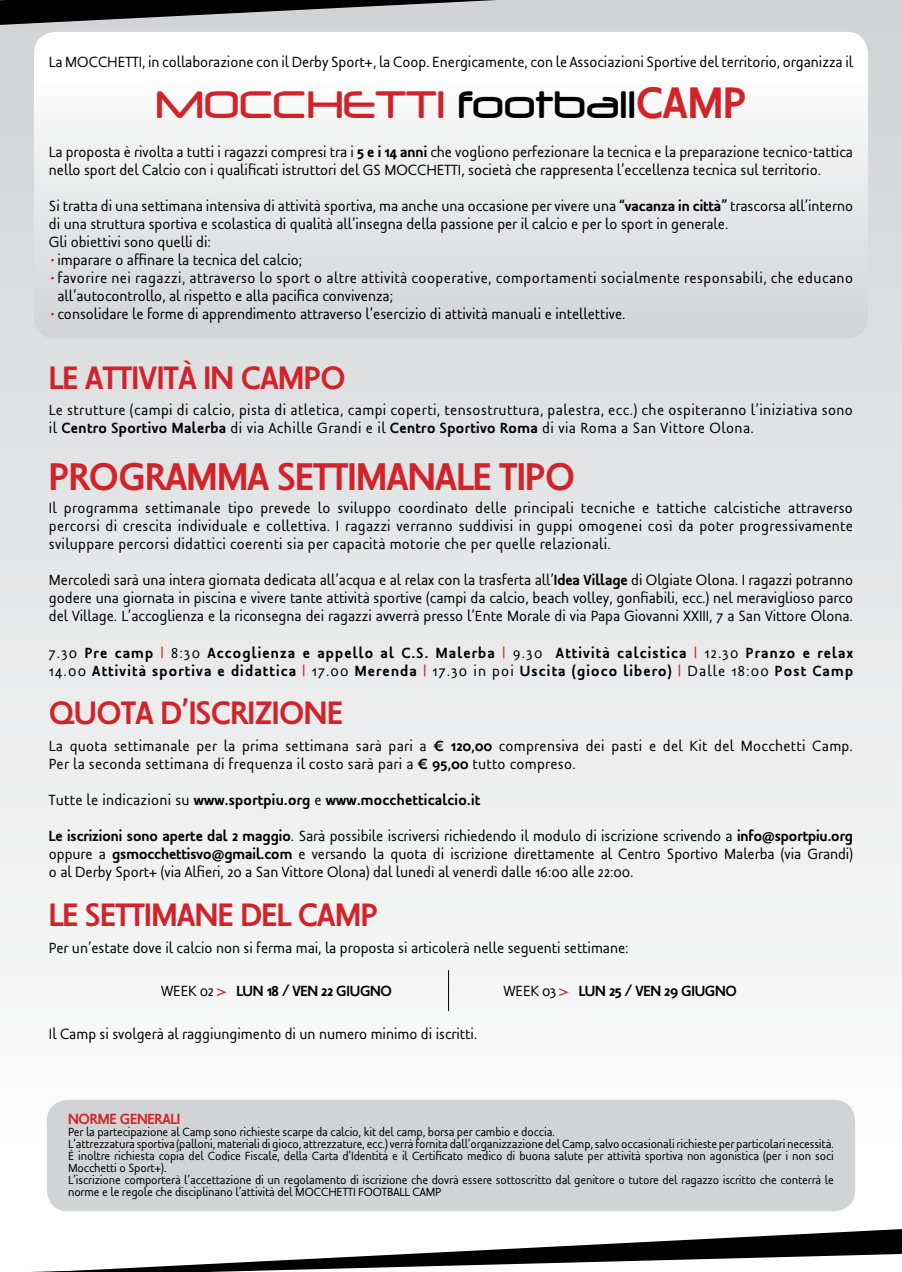
<style>
.page{position:relative;width:902px;height:1272px;background:#fff}
.page>*{position:absolute;margin:0;border:0;box-sizing:border-box;transform-origin:0 0}
.t1{font:45px "Neuropol";color:#d2232a}
.t2{font:700 39.3px "Legal LT Std";letter-spacing:-.015em;color:#d2232a}
.t3{font:700 33px "Legal LT Std";letter-spacing:-.015em;color:#d2232a}
.t4{font:15px/18px "Legal LT Std";color:#000;text-align:justify}
.t5{font:15px/18px "Legal LT Std";letter-spacing:.03em;color:#000}
.t6{font:700 15px/18px "Legal LT Std";letter-spacing:.08em;color:#000}
.t7{font:15px/18px "Legal LT Std";letter-spacing:.02em;color:#000}
.t8{font:700 15px "Legal LT Std";letter-spacing:.02em;color:#000}
.t9{font:700 15px "Legal LT Std";letter-spacing:-.015em;color:#000}
.t10{font:700 15px "Legal LT Std";color:#d2232a}
.t11{font:12px/12px "Legal LT Std";letter-spacing:-.01em;color:#000}
.s1{color:#000}
.s2{font-family:"Legal LT Std";font-weight:700}
.s3{font-weight:700}
.s4{color:#d2232a}
.s5{font-weight:400}
.s6{font-weight:400;color:#d2232a}
</style>
<div class="page">
<div style="left:0;top:0;width:901px;height:1271px;background:linear-gradient(to bottom,#d1d2d4,#fff)"></div>
<svg style="left:34px;top:48px;width:833px;height:290px"></svg>
<div style="left:47px;top:1099px;width:808px;height:112px;background:#d1d3d4;border-radius:21px"></div>
<hr style="left:448px;top:970px;width:1px;height:40px;background:#000">
<svg style="left:0;top:0;width:897px;height:48px"></svg>
<svg style="left:0;top:1206px;width:901px;height:65px"></svg>
<p class="t4" style="left:49px;top:53px;width:805px">La MOCCHETTI, in collaborazione con il Derby Sport+, la Coop. Energicamente, con le Associazioni Sportive del territorio, organizza il</p>
<h1 class="t1" style="left:155px;top:81px;width:588px">MOCCHETTI <span class="s1">football</span><span class="s2">CAMP</span></h1>
<p class="t4" style="left:49px;top:143px;width:805px">La proposta è rivolta a tutti i ragazzi compresi tra i <span class="s3">5 e i 14 anni</span> che vogliono perfezionare la tecnica e la preparazione tecnico-tattica nello sport del Calcio con i qualificati istruttori del GS MOCCHETTI, società che rappresenta l’eccellenza tecnica sul territorio.</p>
<p class="t4" style="left:49px;top:197px;width:805px;text-align:left">Si tratta di una settimana intensiva di attività sportiva, ma anche una occasione per vivere una <span class="s3">“vacanza in città”</span> trascorsa all’interno di una struttura sportiva e scolastica di qualità all’insegna della passione per il calcio e per lo sport in generale.<br>Gli obiettivi sono quelli di:</p>
<p class="t4" style="left:50px;top:251px;width:254px"><span class="s4">•</span>imparare o affinare la tecnica del calcio;</p>
<p class="t5" style="left:57px;top:269px;width:797px;text-indent:-7px"><span class="s4">•</span>favorire nei ragazzi, attraverso lo sport o altre attività cooperative, comportamenti socialmente responsabili, che educano all’autocontrollo, al rispetto e alla pacifica convivenza;</p>
<p class="t4" style="left:50px;top:305px;width:577px"><span class="s4">•</span> consolidare le forme di apprendimento attraverso l’esercizio di attività manuali e intellettive.</p>
<h3 class="t3" style="left:49px;top:359px;width:298px">LE ATTIVITà in campo</h3>
<p class="t5" style="left:49px;top:401px;width:805px">Le strutture (campi di calcio, pista di atletica, campi coperti, tensostruttura, palestra, ecc.) che ospiteranno l’iniziativa sono il <span class="s3">Centro Sportivo Malerba</span> di via Achille Grandi e il <span class="s3">Centro Sportivo Roma</span> di via Roma a San Vittore Olona.</p>
<h2 class="t2" style="left:49px;top:455px;width:527px">programma settimanale tipo</h2>
<p class="t4" style="left:49px;top:499px;width:805px">Il programma settimanale tipo prevede lo sviluppo coordinato delle principali tecniche e tattiche calcistiche attraverso percorsi di crescita individuale e collettiva. I ragazzi verranno suddivisi in guppi omogenei così da poter progressivamente sviluppare percorsi didattici coerenti sia per capacità motorie che per quelle relazionali.</p>
<p class="t4" style="left:49px;top:571px;width:805px">Mercoledì sarà una intera giornata dedicata all’acqua e al relax con la trasferta all’<span class="s3">Idea Village</span> di Olgiate Olona. I ragazzi potranno godere una giornata in piscina e vivere tante attività sportive (campi da calcio, beach volley, gonfiabili, ecc.) nel meraviglioso parco del Village. L’accoglienza e la riconsegna dei ragazzi avverrà presso l’Ente Morale di via Papa Giovanni XXIII, 7 a San Vittore Olona.</p>
<p class="t6" style="left:49px;top:644px;width:805px"><span class="s5">7.30</span> Pre camp <span class="s6">|</span> <span class="s5">8:30</span> Accoglienza e appello al C.S. Malerba <span class="s6">|</span> <span class="s5">9.30</span> Attività calcistica <span class="s6">|</span> <span class="s5">12.30</span> Pranzo e relax<br><span class="s5">14.00</span> Attività sportiva e didattica <span class="s6">|</span> <span class="s5">17.00</span> Merenda <span class="s6">|</span> <span class="s5">17.30 in poi</span> Uscita (gioco libero) <span class="s6">|</span> <span class="s5">Dalle 18:00</span> Post Camp</p>
<h3 class="t3" style="left:49px;top:695px;width:295px">quota d’iscrizione</h3>
<p class="t7" style="left:49px;top:737px;width:805px">La quota settimanale per la prima settimana sarà pari a <span class="s3">€ 120,00</span> comprensiva dei pasti e del Kit del Mocchetti Camp.<br>Per la seconda settimana di frequenza il costo sarà pari a <span class="s3">€ 95,00</span> tutto compreso.</p>
<p class="t8" style="left:49px;top:791px;width:433px"><span class="s5">Tutte le indicazioni su</span> www.sportpiu.org <span class="s5">e</span> www.mocchetticalcio.it</p>
<p class="t4" style="left:49px;top:827px;width:805px"><span class="s3">Le iscrizioni sono aperte dal 2 maggio</span>. Sarà possibile iscriversi richiedendo il modulo di iscrizione scrivendo a <span class="s3">info@sportpiu.org </span>oppure a <span class="s3">gsmocchettisvo@gmail.com</span> e versando la quota di iscrizione direttamente al Centro Sportivo Malerba (via Grandi) o al Derby Sport+ (via Alfieri, 20 a San Vittore Olona) dal lunedì al venerdì dalle 16:00 alle 22:00.</p>
<h3 class="t3" style="left:49px;top:897px;width:330px">le settimane del camp</h3>
<p class="t4" style="left:49px;top:938px;width:581px">Per un’estate dove il calcio non si ferma mai, la proposta si articolerà nelle seguenti settimane:</p>
<p class="t4" style="left:161px;top:981px;width:21px">Week</p>
<p class="t6" style="left:200px;top:981px;width:47px"><span class="s5">02</span><span class="s6">&gt;</span> LUN</p>
<p class="t9" style="left:267px;top:982px;width:127px">18 / VEN 22 giugno</p>
<p class="t4" style="left:503px;top:982px;width:21px">Week</p>
<p class="t6" style="left:542px;top:982px;width:47px"><span class="s5">03</span><span class="s6">&gt;</span> LUN</p>
<p class="t9" style="left:609px;top:982px;width:129px">25 / VEN 29 giugno</p>
<p class="t4" style="left:49px;top:1024px;width:430px">Il Camp si svolgerà al raggiungimento di un numero minimo di iscritti.</p>
<p class="t10" style="left:68px;top:1110px;width:11px">NOR</p>
<p class="t10" style="left:98px;top:1110px;width:41px">ME GENERALI</p>
<p class="t11" style="left:68px;top:1126px;width:767px">Per la partecipazione al Camp sono richieste scarpe da calcio, kit del camp, borsa per cambio e doccia.<br>L’attrezzatura sportiva (palloni, materiali di gioco, attrezzature, ecc.) verrà fornita dall’organizzazione del Camp, salvo occasionali richieste per particolari necessità.<br>È inoltre richiesta copia del Codice Fiscale, della Carta d’Identità e il Certificato medico di buona salute per attività sportiva non agonistica (per i non soci Mocchetti o Sport+).<br>L’iscrizione comporterà l’accettazione di un regolamento di iscrizione che dovrà essere sottoscritto dal genitore o tutore del ragazzo iscritto che conterrà le norme e le regole che disciplinano l’attività del MOCCHETTI FOOTBALL CAMP</p>
</div>
